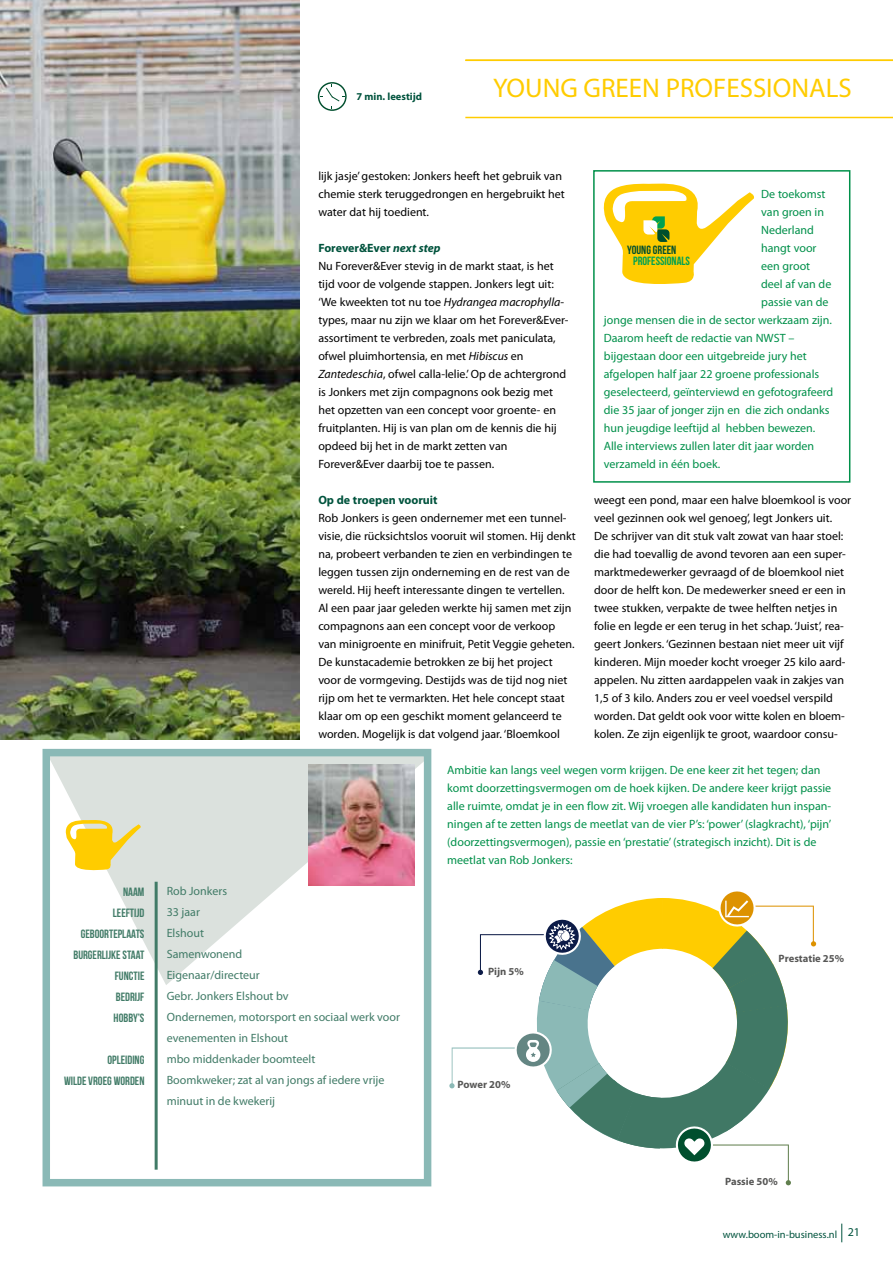
<style>
.page{position:relative;width:893px;height:1263px;background:#fff}
.page>*{position:absolute;margin:0;border:0;box-sizing:border-box;transform-origin:0 0}
.t1{font:27px "Myriad Pro";color:#fc0}
.t2{font:12px/18px "Myriad Pro";color:#000}
.t3{font:12px/18px "Myriad Pro";color:#00904a}
.t4{font:12px/21px "Myriad Pro";color:#417b67}
.t5{font:12px/21px "Bebas Neue";color:#417b67;text-align:right}
.t6{font:700 12px "Myriad Pro";color:#00533d}
.t7{font:12px "Bebas Neue";color:#00a151}
.t8{font:12px "Bebas Neue";color:#004f2e}
.t9{font:700 10.65px "Myriad Pro";color:#575756}
.t10{font:10.5px "Myriad Pro";color:#00533d}
.t11{font:700 10.5px "Myriad Pro";color:#00533d}
.s1{font-weight:700;color:#00533d}
.s2{font-weight:700;font-style:italic;color:#00533d}
.s3{font-style:italic}
</style>
<div class="page">
<svg style="left:841px;top:1223px;width:1px;height:19px"></svg>
<hr style="left:465px;top:117px;width:428px;height:1px;background:#fc0">
<hr style="left:465px;top:60px;width:428px;height:1px;background:#fc0">
<svg style="left:318px;top:82px;width:29px;height:29px"></svg>
<img style="left:0;top:0;width:300px;height:740px">
<svg style="left:52px;top:758px;width:370px;height:227px;fill:#dbe1dd"></svg>
<div style="left:43px;top:749px;width:388px;height:437px;border:8px solid #8ab9b6"></div>
<img style="left:309px;top:765px;width:105px;height:121px">
<hr style="left:155px;top:882px;width:3px;height:288px;background:#417b67">
<svg style="left:63px;top:817px;width:78px;height:55px;background:#f1dc7c"></svg>
<svg style="left:449px;top:891px;width:367px;height:294px"></svg>
<div style="left:593px;top:170px;width:257px;height:313px;border:2px solid #00904a"></div>
<svg style="left:604px;top:184px;width:150px;height:100px"></svg>
<p class="t11" style="left:357px;top:90px;width:67px">7 min. leestijd</p>
<h1 class="t1" style="left:493px;top:71px;width:360px">YOUNG GREEN PROFESSIONALS</h1>
<p class="t5" style="left:74px;top:881px;width:72px">NAAM<br>LEEFTIJD<br>GEBOORTEPLAATS<br>BURGERLIJKE STAAT<br>FUNCTIE<br>BEDRIJF<br>HOBBY’S</p>
<p class="t5" style="left:64px;top:1049px;width:82px">OPLEIDING<br>WILDE VROEG WORDEN</p>
<p class="t2" style="left:318px;top:167px;width:248px">lijk jasje’ gestoken: Jonkers heeft het gebruik van chemie sterk teruggedrongen en hergebruikt het water dat hij toedient.</p>
<p class="t2" style="left:318px;top:239px;width:252px"><span class="s1">Forever&amp;Ever</span> <span class="s2">next step<br></span>Nu Forever&amp;Ever stevig in de markt staat, is het tijd voor de volgende stappen. Jonkers legt uit: ‘We kweekten tot nu toe <span class="s3">Hydrangea macrophylla&shy;</span>types, maar nu zijn we klaar om het Forever&amp;Ever&shy;assortiment te verbreden, zoals met paniculata, ofwel pluimhortensia, en met <span class="s3">Hibiscus</span> en <span class="s3">Zantedeschia</span>, ofwel calla-lelie.’ Op de achtergrond is Jonkers met zijn compagnons ook bezig met het opzetten van een concept voor groente- en fruitplanten. Hij is van plan om de kennis die hij opdeed bij het in de markt zetten van Forever&amp;Ever daarbij toe te passen.</p>
<p class="t6" style="left:318px;top:492px;width:121px">Op de troepen vooruit</p>
<p class="t2" style="left:318px;top:509px;width:259px">Rob Jonkers is geen ondernemer met een tunnel&shy;visie, die rücksichtslos vooruit wil stomen. Hij denkt na, probeert verbanden te zien en verbindingen te leggen tussen zijn onderneming en de rest van de wereld. Hij heeft interessante dingen te vertellen.<br>Al een paar jaar geleden werkte hij samen met zijn compagnons aan een concept voor de verkoop van minigroente en minifruit, Petit Veggie geheten.<br>De kunstacademie betrokken ze bij het project voor de vormgeving. Destijds was de tijd nog niet rijp om het te vermarkten. Het hele concept staat klaar om op een geschikt moment gelanceerd te worden. Mogelijk is dat volgend jaar. ‘Bloemkool</p>
<p class="t3" style="left:761px;top:185px;width:66px">De toekomst</p>
<p class="t3" style="left:761px;top:203px;width:64px">van groen in</p>
<p class="t3" style="left:761px;top:221px;width:54px">Nederland</p>
<p class="t3" style="left:761px;top:239px;width:57px">hangt voor</p>
<p class="t3" style="left:761px;top:257px;width:51px">een groot</p>
<p class="t3" style="left:761px;top:275px;width:72px">deel af van de</p>
<p class="t3" style="left:761px;top:293px;width:69px">passie van de</p>
<p class="t3" style="left:604px;top:311px;width:230px">jonge mensen die in de sector werkzaam zijn.</p>
<p class="t3" style="left:604px;top:329px;width:192px">Daarom heeft de redactie van NWST –</p>
<p class="t3" style="left:604px;top:347px;width:205px">bijgestaan door een uitgebreide jury het</p>
<p class="t3" style="left:604px;top:365px;width:217px">afgelopen half jaar 22 groene professionals</p>
<p class="t3" style="left:604px;top:383px;width:231px">geselecteerd, geïnterviewd en gefotografeerd</p>
<p class="t3" style="left:604px;top:401px;width:227px">die 35 jaar of jonger zijn en die zich ondanks</p>
<p class="t3" style="left:604px;top:419px;width:213px">hun jeugdige leeftijd al hebben bewezen.</p>
<p class="t3" style="left:604px;top:437px;width:212px">Alle interviews zullen later dit jaar worden</p>
<p class="t3" style="left:604px;top:455px;width:118px">verzameld in één boek.</p>
<p class="t8" style="left:627px;top:243px;width:50px">YOUNG GREEN</p>
<p class="t7" style="left:633px;top:254px;width:58px">PROFESSIONALS</p>
<p class="t2" style="left:594px;top:491px;width:259px">weegt een pond, maar een halve bloemkool is voor veel gezinnen ook wel genoeg’, legt Jonkers uit.<br>De schrijver van dit stuk valt zowat van haar stoel: die had toevallig de avond tevoren aan een super&shy;marktmedewerker gevraagd of de bloemkool niet door de helft kon. De medewerker sneed er een in twee stukken, verpakte de twee helften netjes in folie en legde er een terug in het schap. ‘Juist’, rea&shy;geert Jonkers. ‘Gezinnen bestaan niet meer uit vijf kinderen. Mijn moeder kocht vroeger 25 kilo aard&shy;appelen. Nu zitten aardappelen vaak in zakjes van 1,5 of 3 kilo. Anders zou er veel voedsel verspild worden. Dat geldt ook voor witte kolen en bloem&shy;kolen. Ze zijn eigenlijk te groot, waardoor consu-</p>
<p class="t4" style="left:167px;top:880px;width:235px">Rob Jonkers<br>33 jaar<br>Elshout<br>Samenwonend<br>Eigenaar/directeur<br>Gebr. Jonkers Elshout bv<br>Ondernemen, motorsport en sociaal werk voor evenementen in Elshout<br>mbo middenkader boomteelt<br>Boomkweker; zat al van jongs af iedere vrije minuut in de kwekerij</p>
<p class="t3" style="left:447px;top:761px;width:386px">Ambitie kan langs veel wegen vorm krijgen. De ene keer zit het tegen; dan komt doorzettingsvermogen om de hoek kijken. De andere keer krijgt passie alle ruimte, omdat je in een flow zit. Wij vroegen alle kandidaten hun inspan&shy;ningen af te zetten langs de meetlat van de vier P’s: ‘power’ (slagkracht), ‘pijn’ (doorzettingsvermogen), passie en ‘prestatie’ (strategisch inzicht). Dit is de meetlat van Rob Jonkers:</p>
<p class="t9" style="left:488px;top:965px;width:37px">Pijn 5%</p>
<p class="t9" style="left:458px;top:1078px;width:54px">Power 20%</p>
<p class="t9" style="left:778px;top:951px;width:67px">Prestatie 25%</p>
<p class="t9" style="left:725px;top:1175px;width:54px">Passie 50%</p>
<p class="t10" style="left:723px;top:1228px;width:139px">www.boom-in-business.nl <sup>21</sup></p>
</div>
